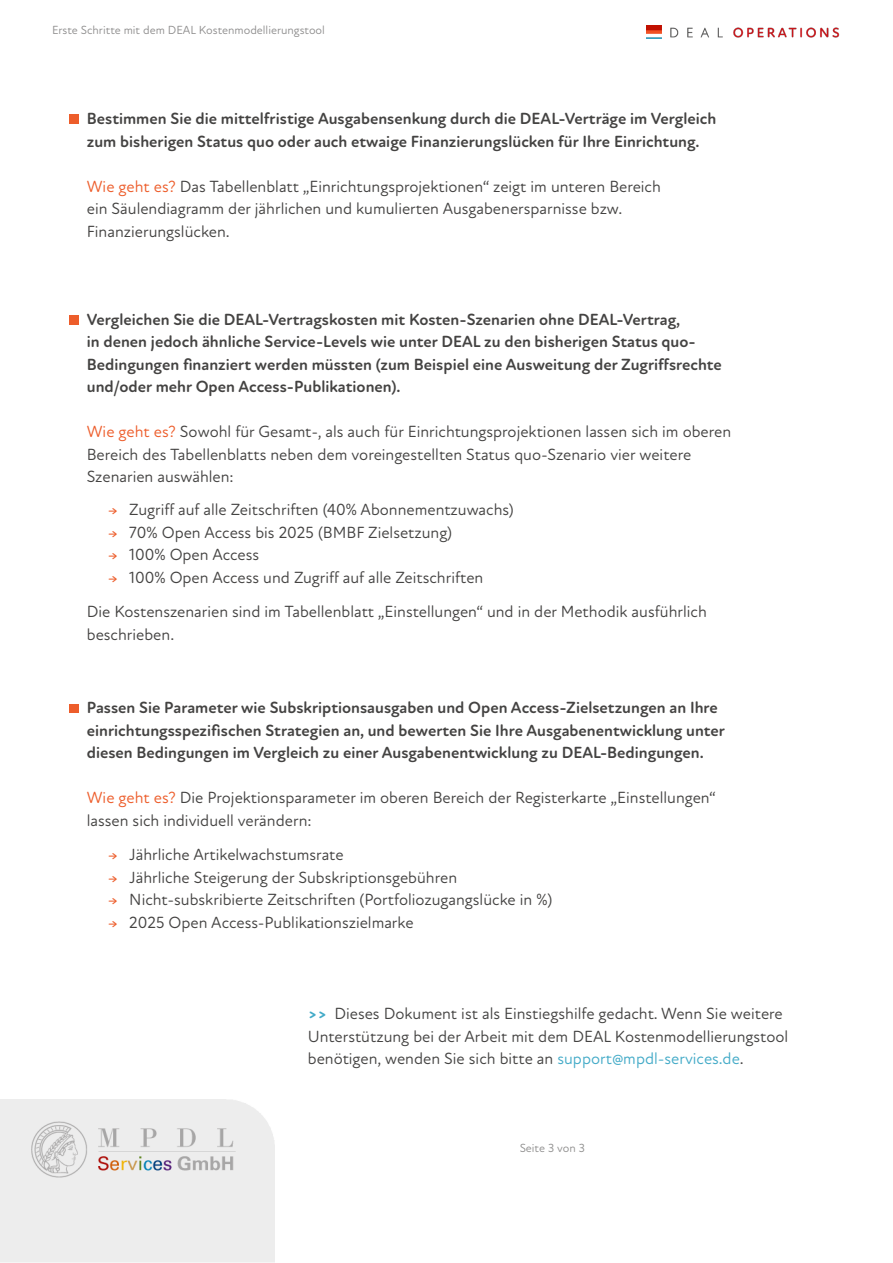
<style>
.page{position:relative;width:893px;height:1263px;background:#fff}
.page>*{position:absolute;margin:0;border:0;box-sizing:border-box;transform-origin:0 0}
.t1{font:16.5px/22.5px "Atten Round New";color:#444342}
.t2{font:700 16.5px/22.5px "Atten Round New";color:#444342}
.t3{font:12px "Atten Round New";color:#8f8e8e}
.t4{font:12px "Atten Round New";color:#444342}
.s1{color:#ed5d2b}
.s2{font-weight:700;color:#44abc8}
.s3{color:#44abc8}
</style>
<div class="page">
<img style="left:1px;top:1100px;width:273px;height:162px">
<img style="left:647px;top:25px;width:14px;height:14px">
<img style="left:670px;top:27px;width:170px;height:11px">
<div style="left:69px;top:114px;width:10px;height:9px;background:#ed5d2b"></div>
<div style="left:69px;top:315px;width:10px;height:9px;background:#ed5d2b"></div>
<div style="left:69px;top:704px;width:10px;height:8px;background:#ed5d2b"></div>
<p class="t3" style="left:52px;top:23px;width:274px">Erste Schritte mit dem DEAL Kostenmodellierungstool</p>
<p class="t2" style="left:87px;top:108px;width:631px">Bestimmen Sie die mittelfristige Ausgabensenkung durch die DEAL-Verträge im Vergleich zum bisherigen Status quo oder auch etwaige Finanzierungslücken für Ihre Einrichtung.</p>
<p class="t1" style="left:87px;top:175px;width:576px"><span class="s1">Wie geht es?</span> Das Tabellenblatt „Einrichtungsprojektionen“ zeigt im unteren Bereich ein Säulendiagramm der jährlichen und kumulierten Ausgabenersparnisse bzw.<br>Finanzierungslücken.</p>
<p class="t2" style="left:87px;top:308px;width:637px">Vergleichen Sie die DEAL-Vertragskosten mit Kosten-Szenarien ohne DEAL-Vertrag,<br>in denen jedoch ähnliche Service-Levels wie unter DEAL zu den bisherigen Status quo-Bedingungen finanziert werden müssten (zum Beispiel eine Ausweitung der Zugriffsrechte und/oder mehr Open Access-Publikationen).</p>
<p class="t1" style="left:87px;top:421px;width:646px"><span class="s1">Wie geht es?</span> Sowohl für Gesamt-, als auch für Einrichtungsprojektionen lassen sich im oberen<br>Bereich des Tabellenblatts neben dem voreingestellten Status quo-Szenario vier weitere<br>Szenarien auswählen:</p>
<p class="t1" style="left:108px;top:499px;width:407px"><span class="s1">→</span> Zugriff auf alle Zeitschriften (40% Abonnementzuwachs)</p>
<p class="t1" style="left:108px;top:521px;width:346px"><span class="s1">→</span> 70% Open Access bis 2025 (BMBF Zielsetzung)</p>
<p class="t1" style="left:108px;top:544px;width:153px"><span class="s1">→</span> 100% Open Access</p>
<p class="t1" style="left:108px;top:566px;width:377px"><span class="s1">→</span> 100% Open Access und Zugriff auf alle Zeitschriften</p>
<p class="t1" style="left:87px;top:601px;width:622px">Die Kostenszenarien sind im Tabellenblatt „Einstellungen“ und in der Methodik ausführlich beschrieben.</p>
<p class="t2" style="left:87px;top:697px;width:640px">Passen Sie Parameter wie Subskriptionsausgaben und Open Access-Zielsetzungen an Ihre einrichtungsspezifischen Strategien an, und bewerten Sie Ihre Ausgabenentwicklung unter diesen Bedingungen im Vergleich zu einer Ausgabenentwicklung zu DEAL-Bedingungen.</p>
<p class="t1" style="left:87px;top:787px;width:631px"><span class="s1">Wie geht es?</span> Die Projektionsparameter im oberen Bereich der Registerkarte „Einstellungen“ lassen sich individuell verändern:</p>
<p class="t1" style="left:108px;top:844px;width:237px"><span class="s1">→</span> Jährliche Artikelwachstumsrate</p>
<p class="t1" style="left:108px;top:866px;width:351px"><span class="s1">→</span> Jährliche Steigerung der Subskriptionsgebühren</p>
<p class="t1" style="left:108px;top:889px;width:446px"><span class="s1">→</span> Nicht-subskribierte Zeitschriften (Portfoliozugangslücke in %)</p>
<p class="t1" style="left:108px;top:911px;width:307px"><span class="s1">→</span> 2025 Open Access-Publikationszielmarke</p>
<p class="t1" style="left:308px;top:1002px;width:482px"><span class="s2">&gt;&gt;</span> Dieses Dokument ist als Einstiegshilfe gedacht. Wenn Sie weitere<br>Unterstützung bei der Arbeit mit dem DEAL Kostenmodellierungstool benötigen, wenden Sie sich bitte an <span class="s3">support@mpdl-services.de</span>.</p>
<p class="t4" style="left:520px;top:1141px;width:67px">Seite 3 von 3</p>
</div>
